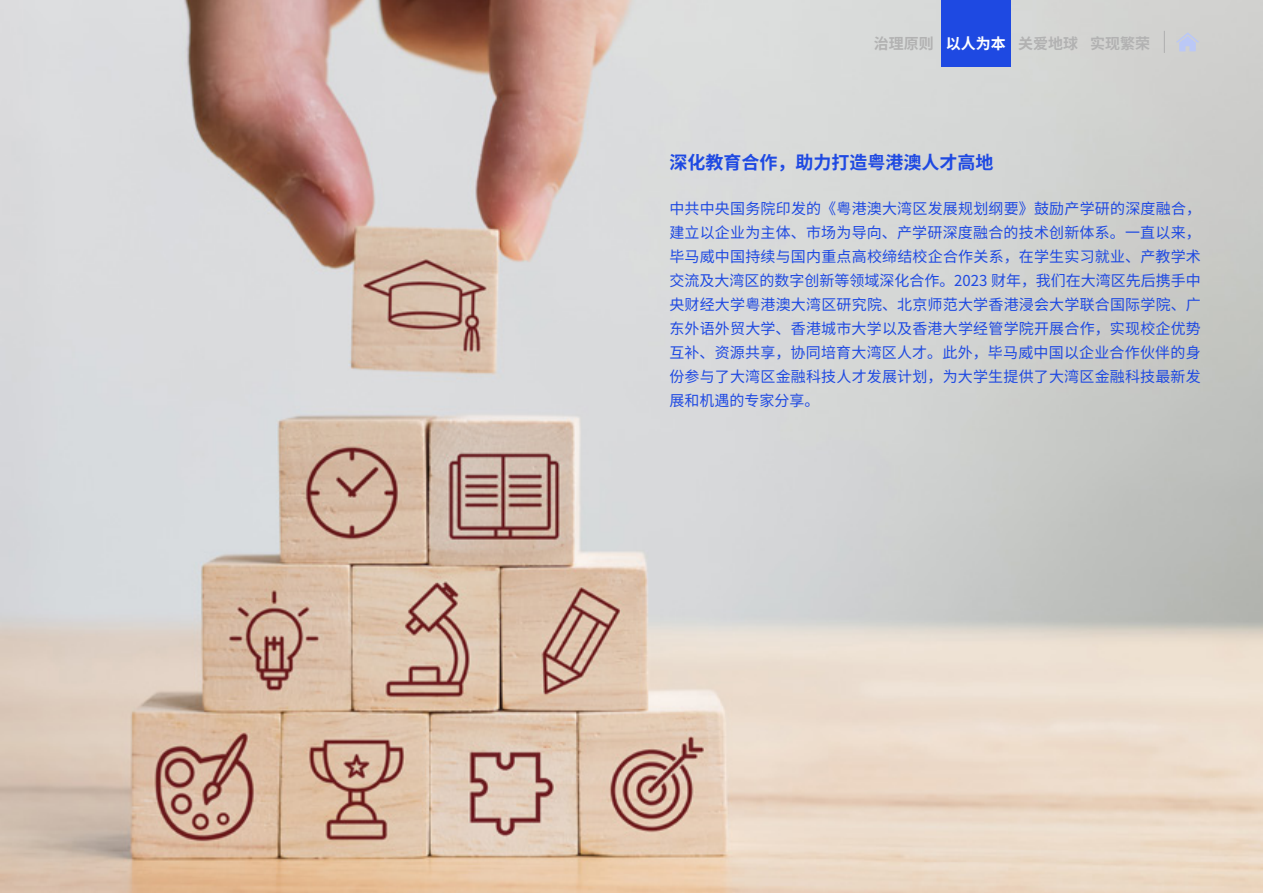
<style>
.page{position:relative;width:1263px;height:893px;background:#fff}
.page>*{position:absolute;margin:0;border:0;box-sizing:border-box;transform-origin:0 0}
.t1{font:700 18px "Noto Sans CJ Ksc";color:#1e49e2}
.t2{font:15px/24px "Noto Sans CJ Ksc";letter-spacing:.015em;color:#1e49e2;text-align:justify}
.t3{font:700 15px "Noto Sans CJ Ksc";color:#b2b2b2}
.s1{color:#fff}
</style>
<div class="page">
<img style="left:0;top:0;width:1263px;height:893px">
<div style="left:941px;top:0;width:69px;height:67px;background:#1e49e2"></div>
<svg style="left:1176px;top:32px;width:23px;height:19px"></svg>
<svg style="left:1163px;top:31px;width:2px;height:22px"></svg>
<p class="t3" style="left:874px;top:35px;width:278px">治理原则 <span class="s1">以人为本</span> 关爱地球 实现繁荣</p>
<p class="t1" style="left:669px;top:152px;width:326px">深化教育合作，助力打造粤港澳人才高地</p>
<p class="t2" style="left:669px;top:197px;width:533px">中共中央国务院印发的《粤港澳大湾区发展规划纲要》鼓励产学研的深度融合，建立以企业为主体、市场为导向、产学研深度融合的技术创新体系。一直以来，毕马威中国持续与国内重点高校缔结校企合作关系，在学生实习就业、产教学术交流及大湾区的数字创新等领域深化合作。2023 财年，我们在大湾区先后携手中央财经大学粤港澳大湾区研究院、北京师范大学香港浸会大学联合国际学院、广东外语外贸大学、香港城市大学以及香港大学经管学院开展合作，实现校企优势互补、资源共享，协同培育大湾区人才。此外，毕马威中国以企业合作伙伴的身份参与了大湾区金融科技人才发展计划，为大学生提供了大湾区金融科技最新发展和机遇的专家分享。</p>
</div>
